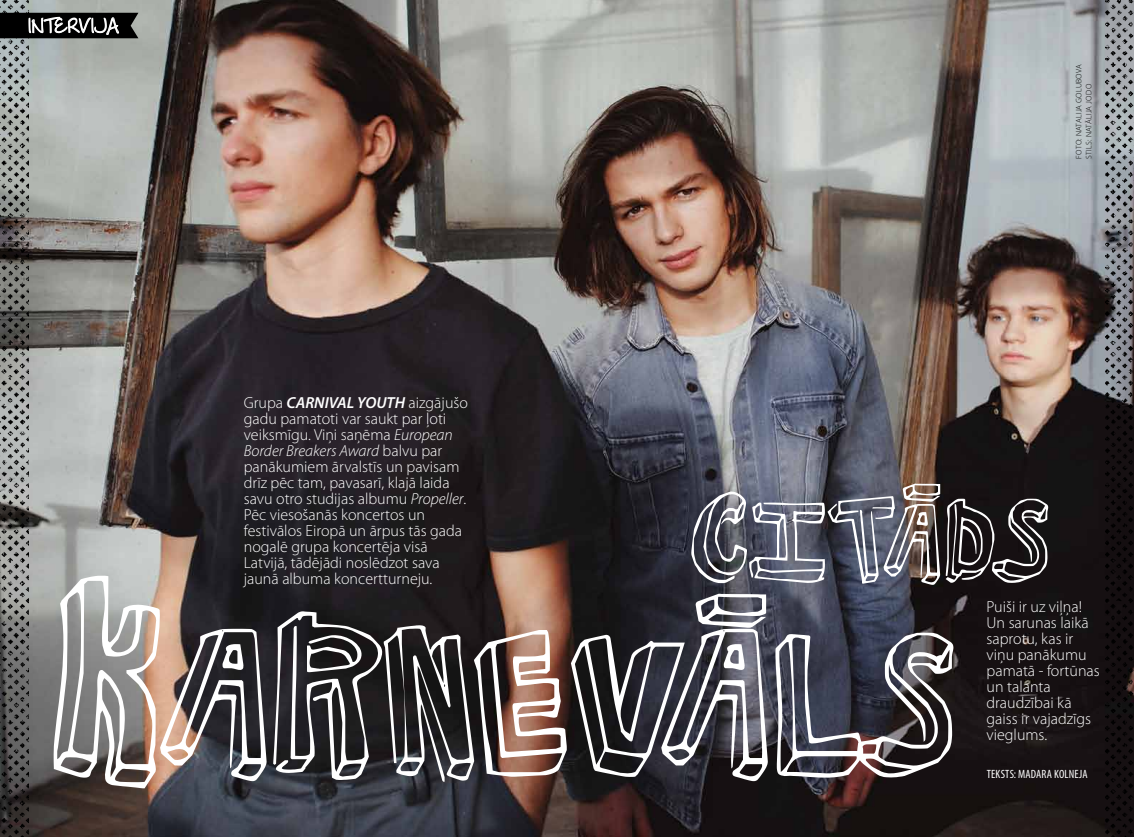
<style>
.page{position:relative;width:1134px;height:837px;background:#fff}
.page>*{position:absolute;margin:0;border:0;box-sizing:border-box;transform-origin:0 0}
.t1{font:169.9px "NKOTB Fever";letter-spacing:-.02em;color:#fff}
.t2{font:90.2px "NKOTB Fever";color:#fff}
.t3{font:21.2px "Throw My Hands Upinthe Air";letter-spacing:.02em;color:#fff;scale:1.06 1}
.t4{font:300 16px/16px "Myriad Pro";color:#fff}
.t5{font:condensed 12px "Myriad Pro";letter-spacing:.015em;color:#fff}
.t6{font:300 8px/10px "Myriad Pro";letter-spacing:.035em;color:#000}
.s1{font-weight:600;font-style:italic}
.s2{font-style:italic}
.s3{font-size:103.5px}
.s4{font-size:205.4px}
.s5{font-size:155.1px}
</style>
<div class="page">
<img style="left:28px;top:0;width:1078px;height:836px">
<img style="left:0;top:423px;width:28px;height:413px">
<img style="left:0;top:0;width:28px;height:423px">
<img style="left:1106px;top:423px;width:28px;height:413px">
<img style="left:1106px;top:0;width:28px;height:423px">
<svg style="left:0;top:13px;width:138px;height:25px"></svg>
<h3 class="t3" style="left:28px;top:13px;width:87px">INTERVIJA</h3>
<p class="t6" style="left:1074px;top:159px;width:96px;rotate:-90deg">Foto: Natalija Golu bova<br>Stils: Natālija Jodo</p>
<p class="t4" style="left:244px;top:394px;width:226px">Grupa <span class="s1">CARNIVAL YOUTH</span> aizgājušo gadu pamatoti var saukt par ļoti veiksmīgu. Viņi saņēma <span class="s2">European<br>Border Breakers Award</span> balvu par panākumiem ārvalstīs un pavisam drīz pēc tam, pavasarī, klajā laida savu otro studijas albumu <span class="s2">Propeller</span>.<br>Pēc viesošanās koncertos un festivālos Eiropā un ārpus tās gada nogalē grupa koncertēja visā<br>Latvijā, tādējādi noslēdzot sava jaunā albuma koncertturneju.</p>
<h2 class="t2" style="left:901px;top:442px;width:46px">-</h2>
<h2 class="t2" style="left:689px;top:498px;width:363px"><span class="s3">C</span>ITaDS</h2>
<h1 class="t1" style="left:48px;top:619px;width:911px"><span class="s4">K</span>ARNEVa<span class="s5">LS</span></h1>
<h1 class="t1" style="left:692px;top:516px;width:84px">-</h1>
<p class="t4" style="left:986px;top:598px;width:115px">Puiši ir uz viļņa!<br>Un sarunas laikā saprotu, kas ir viņu panākumu pamatā - fortūnas un talanta draudzībai kā gaiss ir vajadzīgs vieglums.</p>
<p class="t5" style="left:987px;top:766px;width:103px">TEKSTS: MADARA KOLNEJA</p>
</div>
